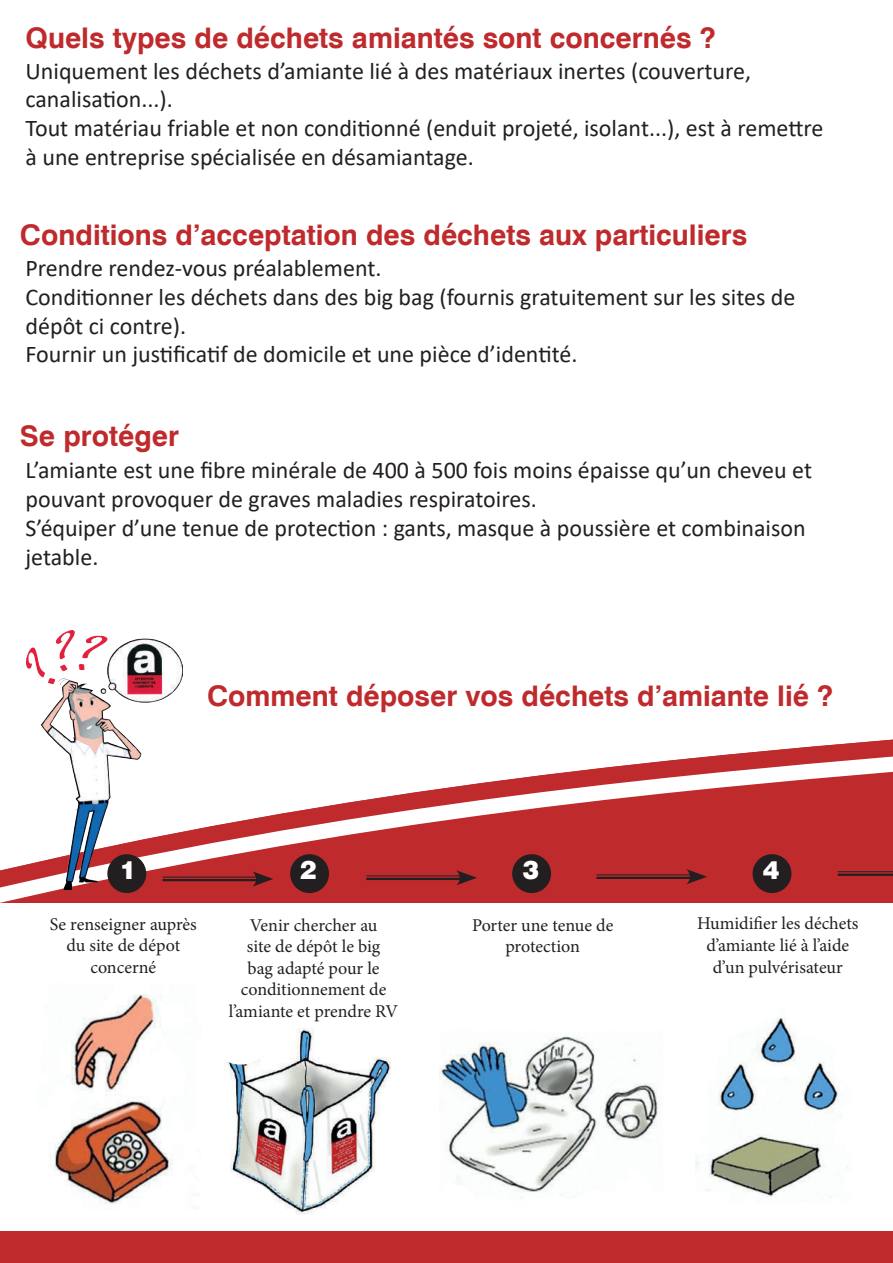
<style>
.page{position:relative;width:893px;height:1263px;background:#fff}
.page>*{position:absolute;margin:0;border:0;box-sizing:border-box;transform-origin:0 0}
.t1{font:700 28.5px "Swiss 721 BT";color:#bf2a2d}
.t2{font:900 25.5px "Swiss 721 BT";color:#fff}
.t3{font:24px/28.8px "Calibri";color:#231f20}
.t4{font:18px/21.6px "Minion Pro";color:#231f20;text-align:center}
</style>
<div class="page">
<svg style="left:0;top:739px;width:893px;height:524px;fill:#bf2a2d"></svg>
<hr style="left:366px;top:875px;width:98px;height:1px;background:#231f20">
<hr style="left:366px;top:878px;width:98px;height:2px;background:#231f20">
<svg style="left:456px;top:870px;width:21px;height:15px"></svg>
<div style="left:0;top:904px;width:893px;height:327px;background:#fff"></div>
<img style="left:26px;top:630px;width:157px;height:260px">
<div style="left:512px;top:854px;width:39px;height:39px;background:#231f20;border-radius:50%"></div>
<div style="left:753px;top:854px;width:38px;height:39px;background:#231f20;border-radius:50%"></div>
<hr style="left:163px;top:877px;width:98px;height:1px;background:#231f20">
<hr style="left:163px;top:879px;width:98px;height:2px;background:#231f20">
<svg style="left:252px;top:871px;width:21px;height:15px"></svg>
<hr style="left:596px;top:874px;width:98px;height:1px;background:#231f20">
<hr style="left:596px;top:877px;width:98px;height:2px;background:#231f20">
<svg style="left:686px;top:869px;width:21px;height:15px"></svg>
<hr style="left:838px;top:871px;width:55px;height:1px;background:#231f20">
<hr style="left:838px;top:874px;width:55px;height:2px;background:#231f20">
<img style="left:50px;top:994px;width:145px;height:215px">
<img style="left:228px;top:1028px;width:162px;height:187px">
<img style="left:439px;top:1036px;width:219px;height:162px">
<img style="left:695px;top:1017px;width:154px;height:181px">
<div style="left:107px;top:854px;width:39px;height:39px;background:#231f20;border-radius:50%"></div>
<div style="left:290px;top:854px;width:39px;height:39px;background:#231f20;border-radius:50%"></div>
<div style="left:213px;top:1018px;width:55px;height:46px;background:#fff;border-radius:50%"></div>
<div style="left:213px;top:1182px;width:61px;height:45px;background:#fff;border-radius:50%"></div>
<p class="t1" style="left:26px;top:20px;width:692px">Quels types de déchets amiantés sont concernés ?</p>
<p class="t3" style="left:26px;top:56px;width:800px">Uniquement les déchets d’amiante lié à des matériaux inertes (couverture, canalisation...).<br>Tout matériau friable et non conditionné (enduit projeté, isolant...), est à remettre à une entreprise spécialisée en désamiantage.</p>
<p class="t1" style="left:20px;top:218px;width:729px">Conditions d’acceptation des déchets aux particuliers</p>
<p class="t3" style="left:26px;top:253px;width:771px">Prendre rendez-vous préalablement.<br>Conditionner les déchets dans des big bag (fournis gratuitement sur les sites de dépôt ci contre).<br>Fournir un justificatif de domicile et une pièce d’identité.</p>
<p class="t1" style="left:20px;top:418px;width:160px">Se protéger</p>
<p class="t3" style="left:26px;top:455px;width:788px">L’amiante est une fibre minérale de 400 à 500 fois moins épaisse qu’un cheveu et pouvant provoquer de graves maladies respiratoires.<br>S’équiper d’une tenue de protection : gants, masque à poussière et combinaison jetable.</p>
<p class="t2" style="left:120px;top:854px;width:18px">1</p>
<p class="t1" style="left:207px;top:679px;width:628px">Comment déposer vos déchets d’amiante lié ?</p>
<p class="t2" style="left:300px;top:854px;width:18px">2</p>
<p class="t2" style="left:522px;top:854px;width:18px">3</p>
<p class="t2" style="left:763px;top:854px;width:18px">4</p>
<p class="t4" style="left:50px;top:913px;width:149px">Se renseigner auprès du site de dépot concerné</p>
<p class="t4" style="left:229px;top:914px;width:171px">Venir chercher au<br>site de dépôt le big<br>bag adapté pour le conditionnement de l’amiante et prendre RV</p>
<p class="t4" style="left:697px;top:913px;width:163px">Humidifier les déchets d’amiante lié à l’aide d’un pulvérisateur</p>
<p class="t4" style="left:472px;top:914px;width:143px">Porter une tenue de protection</p>
</div>
